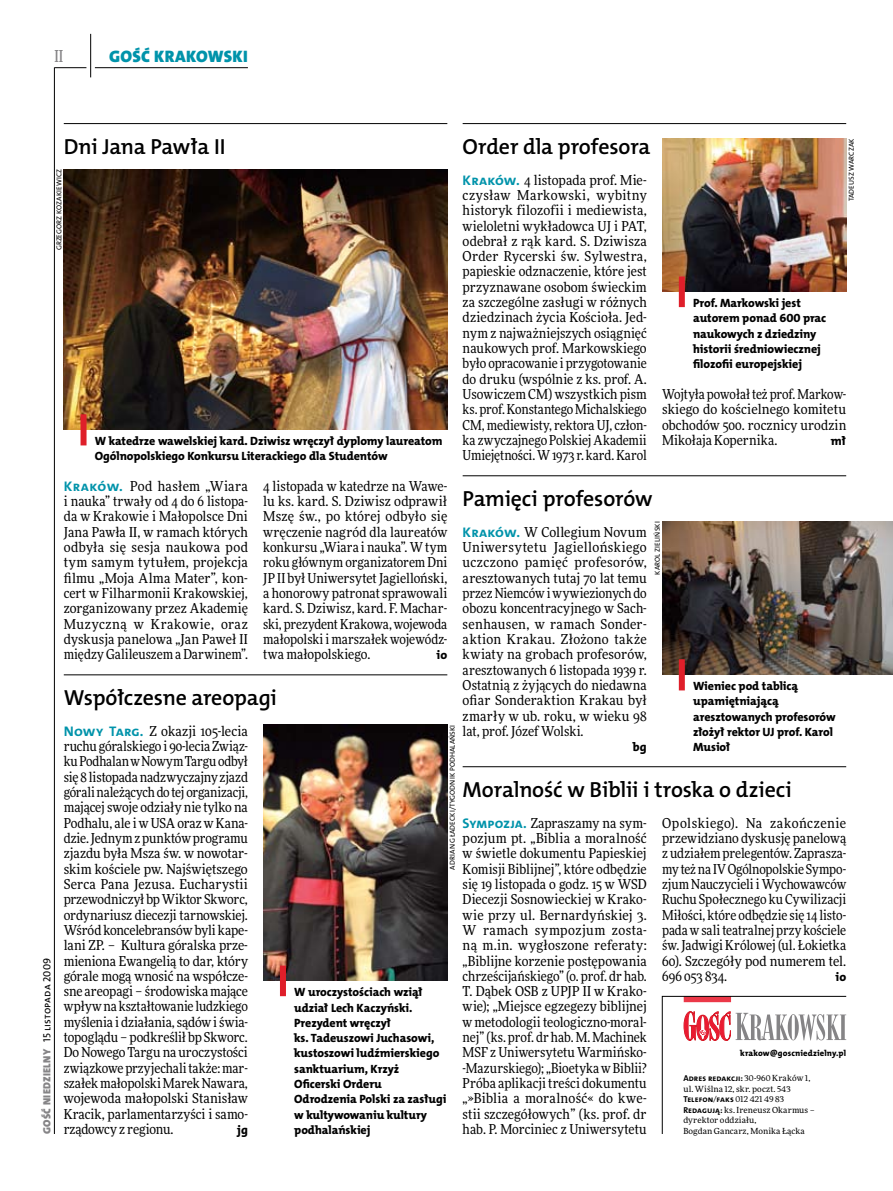
<style>
.page{position:relative;width:893px;height:1191px;background:#fff}
.page>*{position:absolute;margin:0;border:0;box-sizing:border-box;transform-origin:0 0}
.t1{font:21.9px "The Mix HP6 Se Bld";letter-spacing:-.01em;color:#000}
.t2{font:16.65px "The Mix HP9 Blk";letter-spacing:.02em;color:#0093aa}
.t3{font:500 16.5px "Freeday Narrow";color:#858486;scale:.9 1}
.t4{font:13.65px/15.3px "Freeday Narrow News";color:#000;text-align:justify}
.t5{font:12.3px "The Mix HP8 Ex Bld";letter-spacing:.02em;color:#000}
.t6{font:12px/15.3px "The Mix HP8 Ex Bld";letter-spacing:-.005em;color:#000}
.t7{font:10.5px "The Mix HP5 Plain";letter-spacing:.015em;color:#000}
.t8{font:8.55px "The Mix HP7 Bld";letter-spacing:.005em;color:#000}
.t9{font:8.55px "The Mix HP8 Ex Bld";letter-spacing:.015em;color:#000}
.t10{font:8.4px/10.5px "Freeday News";letter-spacing:.02em;color:#000}
.t11{font:7.2px "The Mix HP5 Plain";letter-spacing:.015em;color:#000}
.s1{font-family:"The Mix HP7 Bld";font-size:13.95px;color:#0093aa}
.s2{font-family:"The Mix HP9 Blk";color:#858486}
.s3{font-family:"Freeday News";font-size:8.4px}
.s4{font-family:"The Mix HP7 Bld";font-size:8.55px}
</style>
<div class="page">
<hr style="left:54px;top:67px;width:1px;height:1067px;background:#000">
<hr style="left:90px;top:34px;width:1px;height:43px;background:#000">
<hr style="left:54px;top:67px;width:32px;height:1px;background:#000">
<hr style="left:95px;top:67px;width:153px;height:1px;background:#000">
<svg style="left:662px;top:996px;width:185px;height:138px"></svg>
<hr style="left:64px;top:123px;width:383px;height:1px;background:#000">
<hr style="left:463px;top:123px;width:383px;height:1px;background:#000">
<hr style="left:463px;top:766px;width:383px;height:1px;background:#000">
<hr style="left:64px;top:674px;width:383px;height:1px;background:#000">
<hr style="left:463px;top:475px;width:383px;height:1px;background:#000">
<img style="left:662px;top:138px;width:184px;height:154px">
<img style="left:263px;top:724px;width:184px;height:257px">
<img style="left:662px;top:521px;width:231px;height:153px">
<img style="left:64px;top:169px;width:383px;height:260px">
<div style="left:81px;top:414px;width:6px;height:31px;background:#df1f2a"></div>
<div style="left:679px;top:659px;width:6px;height:31px;background:#df1f2a"></div>
<div style="left:280px;top:965px;width:6px;height:31px;background:#df1f2a"></div>
<div style="left:679px;top:276px;width:6px;height:31px;background:#df1f2a"></div>
<p class="t3" style="left:54px;top:46px;width:11px">II</p>
<p class="t2" style="left:109px;top:46px;width:140px">GOŚĆ KRAKOWSKI</p>
<h1 class="t1" style="left:64px;top:132px;width:163px">Dni Jana Pawła II</h1>
<p class="t11" style="left:55px;top:250px;width:83px;rotate:-90deg">Grzegorz Kozaki ewi cz</p>
<p class="t6" style="left:95px;top:433px;width:349px">W katedrze wawelskiej kard. Dziwisz wręczył dyplomy laureatom<br>Ogólnopolskiego Konkursu Literackiego dla Studentów</p>
<h1 class="t1" style="left:463px;top:132px;width:189px">Order dla profesora</h1>
<p class="t4" style="left:463px;top:172px;width:186px"><span class="s1">Kraków.</span> 4 listopada prof. Mie&shy;czysław Markowski, wybitny historyk filozofii i mediewista, wieloletni wykładowca UJ i PAT, odebrał z rąk kard. S. Dziwisza Order Rycerski św. Sylwestra, papieskie odznaczenie, które jest przyznawane osobom świeckim za szczególne zasługi w różnych dziedzinach życia Kościoła. Jed&shy;nym z najważniejszych osiągnięć naukowych prof. Markowskiego było opracowanie i przygotowanie do druku (wspólnie z ks. prof. A.<br>Usowiczem CM) wszystkich pism ks. prof. Konstantego Michalskiego CM, mediewisty, rektora UJ, człon&shy;ka zwyczajnego Polskiej Akademii Umiejętności. W1973 r. kard. Karol</p>
<p class="t11" style="left:847px;top:201px;width:64px;rotate:-90deg">Tadeusz Warczak</p>
<p class="t6" style="left:693px;top:295px;width:135px">Prof. Markowski jest autorem ponad 600 prac naukowych z dziedziny historii średniowiecznej filozofii europejskiej</p>
<p class="t4" style="left:662px;top:386px;width:186px">Wojtyła powołał też prof. Markow&shy;skiego do kościelnego komitetu obchodów 500. rocznicy urodzin Mikołaja Kopernika.</p>
<p class="t5" style="left:831px;top:433px;width:17px">mł</p>
<p class="t7" style="left:40px;top:1134px;width:178px;rotate:-90deg"><span class="s2">GOŚĆ NIEDZIELNY</span> 15 listopada 2009</p>
<p class="t4" style="left:64px;top:478px;width:186px"><span class="s1">Kraków.</span> Pod hasłem „Wiara i nauka” trwały od 4 do 6 listopa&shy;da w Krakowie i Małopolsce Dni Jana Pawła II, w ramach których odbyła się sesja naukowa pod tym samym tytułem, projekcja filmu „Moja Alma Mater”, kon&shy;cert w Filharmonii Krakowskiej, zorganizowany przez Akademię Muzyczną w Krakowie, oraz dyskusja panelowa „Jan Paweł II między Galileuszem a Darwinem”.</p>
<p class="t4" style="left:263px;top:478px;width:186px">4 listopada w katedrze na Wawe&shy;lu ks. kard. S. Dziwisz odprawił Mszę św., po której odbyło się wręczenie nagród dla laureatów konkursu „Wiara i nauka”. Wtym roku głównym organizatorem Dni JP II był Uniwersytet Jagielloński, a honorowy patronat sprawowali kard. S. Dziwisz, kard. F. Machar&shy;ski, prezydent Krakowa, wojewoda małopolski i marszałek wojewódz&shy;twa małopolskiego.</p>
<h1 class="t1" style="left:463px;top:485px;width:191px">Pamięci profesorów</h1>
<p class="t4" style="left:463px;top:524px;width:186px"><span class="s1">Kraków.</span> W Collegium Novum Uniwersytetu Jagiellońskiego uczczono pamięć profesorów, aresztowanych tutaj 70 lat temu przez Niemców i wywiezionych do obozu koncentracyjnego w Sach&shy;senhausen, w ramach Sonder&shy;aktion Krakau. Złożono także kwiaty na grobach profesorów, aresztowanych 6 listopada 1939 r.<br>Ostatnią z żyjących do niedawna ofiar Sonderaktion Krakau był zmarły w ub. roku, w wieku 98 lat, prof. Józef Wolski.</p>
<p class="t5" style="left:633px;top:739px;width:15px">bg</p>
<p class="t11" style="left:653px;top:574px;width:53px;rotate:-90deg">Karol Zieli ński</p>
<p class="t5" style="left:437px;top:647px;width:12px">io</p>
<p class="t6" style="left:693px;top:678px;width:144px">Wieniec pod tablicą upamiętniającą aresztowanych profesorów złożył rektor UJ prof. Karol<br>Musioł</p>
<h1 class="t1" style="left:64px;top:684px;width:215px">Współczesne areopagi</h1>
<p class="t4" style="left:64px;top:723px;width:186px"><span class="s1">Nowy Targ.</span> Z okazji 105-lecia ruchu góralskiego i 90-lecia Związ&shy;ku Podhalan wNowym Targu odbył się 8 listopada nadzwyczajny zjazd górali należących do tej organizacji, mającej swoje odziały nie tylko na Podhalu, ale i w USA oraz w Kana&shy;dzie. Jednym z punktów programu zjazdu była Msza św. w nowotar&shy;skim kościele pw. Najświętszego Serca Pana Jezusa. Eucharystii przewodniczył bp Wiktor Skworc, ordynariusz diecezji tarnowskiej.<br>Wśród koncelebransów byli kape&shy;lani ZP. – Kultura góralska prze&shy;mieniona Ewangelią to dar, który górale mogą wnosić na współcze&shy;sne areopagi – środowiska mające wpływ na kształtowanie ludzkiego myślenia i działania, sądów iświa&shy;topoglądu – podkreślił bp Skworc.<br>Do Nowego Targu na uroczystości związkowe przyjechali także: mar&shy;szałek małopolski Marek Nawara, wojewoda małopolski Stanisław Kracik, parlamentarzyści i samo&shy;rządowcy z regionu.</p>
<p class="t11" style="left:448px;top:869px;width:145px;rotate:-90deg">Adrian Gładecki/Tygodni k Podhalański</p>
<h1 class="t1" style="left:463px;top:775px;width:331px">Moralność w Biblii i troska o dzieci</h1>
<p class="t4" style="left:463px;top:815px;width:186px"><span class="s1">Sympozja.</span> Zapraszamy na sym&shy;pozjum pt. „Biblia a moralność w świetle dokumentu Papieskiej Komisji Biblijnej”, które odbędzie się 19 listopada o godz. 15 w WSD Diecezji Sosnowieckiej w Krako&shy;wie przy ul. Bernardyńskiej 3.<br>W ramach sympozjum zosta&shy;ną m.in. wygłoszone referaty: „Biblijne korzenie postępowania chrześcijańskiego” (o. prof. dr hab.<br>T. Dąbek OSB z UPJP II w Krako&shy;wie); „Miejsce egzegezy biblijnej w metodologii teologiczno-moral&shy;nej” (ks. prof. dr hab. M. Machinek MSF z Uniwersytetu Warmińsko--Mazurskiego); „Bioetyka w Biblii?<br>Próba aplikacji treści dokumentu „»Biblia a moralność« do kwe&shy;stii szczegółowych” (ks. prof. dr hab. P. Morciniec z Uniwersytetu</p>
<p class="t4" style="left:662px;top:815px;width:186px">Opolskiego). Na zakończenie przewidziano dyskusję panelową z udziałem prelegentów. Zaprasza&shy;my też na IV Ogólnopolskie Sympo&shy;zjum Nauczycieli i Wychowawców Ruchu Społecznego ku Cywilizacji Miłości, które odbędzie się 14 listo&shy;pada w sali teatralnej przy kościele św. Jadwigi Królowej (ul. Łokietka 60). Szczegóły pod numerem tel.<br>696 053 834.</p>
<p class="t5" style="left:835px;top:968px;width:12px">io</p>
<p class="t6" style="left:294px;top:984px;width:153px">W uroczystościach wziął udział Lech Kaczyński.<br>Prezydent wręczył<br>ks. Tadeuszowi Juchasowi, kustoszowi ludźmierskiego sanktuarium, Krzyż<br>Oficerski Orderu<br>Odrodzenia Polski za zasługi w kultywowaniu kultury podhalańskiej</p>
<p class="t9" style="left:740px;top:1047px;width:108px">krakow@goscniedzielny.pl</p>
<p class="t8" style="left:683px;top:1073px;width:129px">Adres redakcji: <span class="s3">30-960 Kraków 1,</span></p>
<p class="t10" style="left:683px;top:1083px;width:109px">ul. Wiślna 12, skr. poczt. 543</p>
<p class="t8" style="left:683px;top:1094px;width:102px">Telefon<span class="s3">/</span>faks <span class="s3">012 421 49 83</span></p>
<p class="t10" style="left:683px;top:1104px;width:133px"><span class="s4">Redagują:</span> ks. Ireneusz Okarmus – dyrektor oddziału,<br>Bogdan Gancarz, Monika Łącka</p>
<p class="t5" style="left:237px;top:1122px;width:12px">jg</p>
</div>
